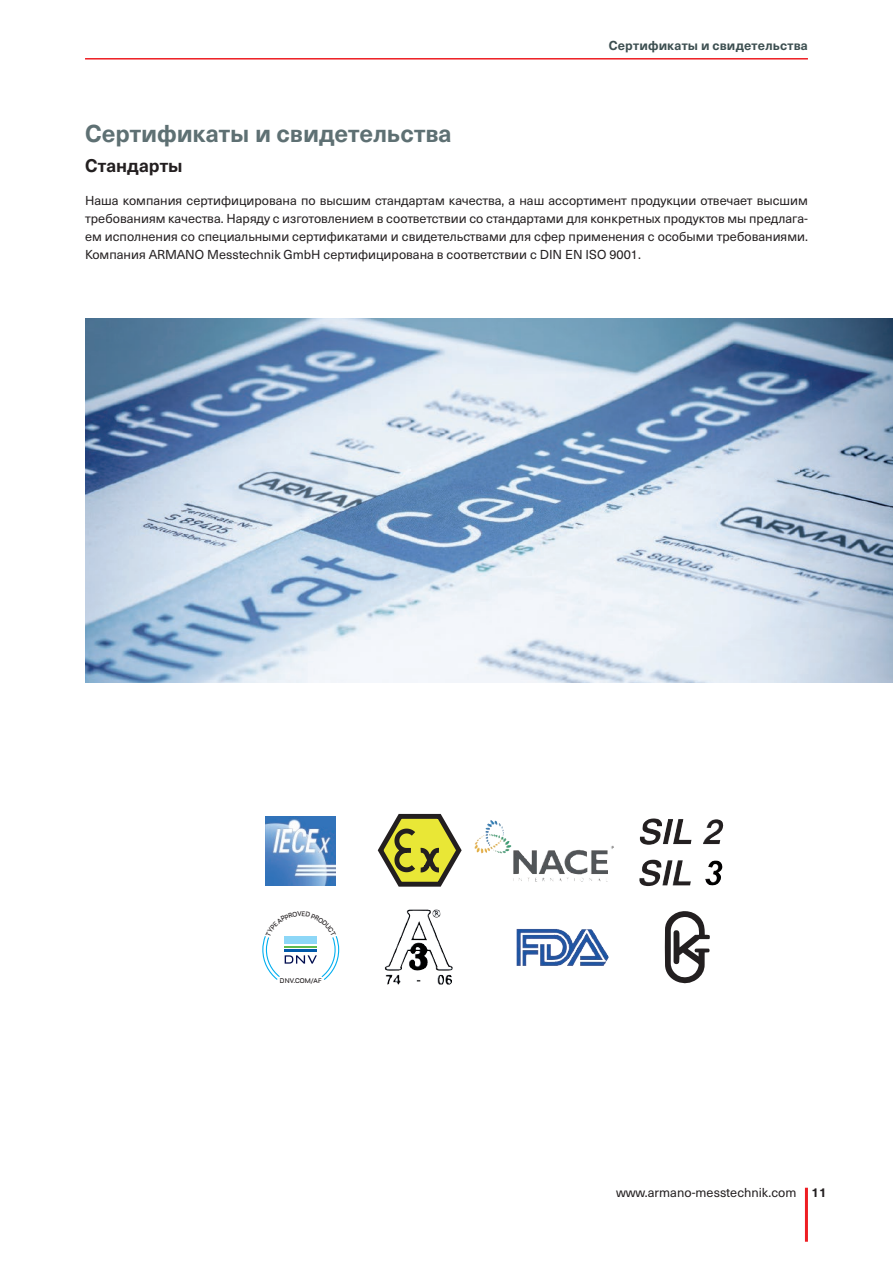
<style>
.page{position:relative;width:893px;height:1263px;background:#fff}
.page>*{position:absolute;margin:0;border:0;box-sizing:border-box;transform-origin:0 0}
.t1{font:700 24px "Neue Haas Unica W1 G";color:#5e7073}
.t2{font:700 18px "Neue Haas Unica W1 G";color:#231f20}
.t3{font:12.75px/18px "Neue Haas Unica W1 G";color:#231f20;text-align:justify}
.t4{font:700 12.75px "Neue Haas Unica W1 G";letter-spacing:.015em;color:#3d4f51}
.t5{font:500 6.3px "DNV Display";letter-spacing:.01em;color:#231f20}
.s1{font-weight:700}
</style>
<div class="page">
<hr style="left:805px;top:1188px;width:3px;height:54px;background:#ee1d23">
<hr style="left:85px;top:58px;width:723px;height:2px;background:#ee1d23">
<img style="left:85px;top:319px;width:808px;height:363px">
<img style="left:640px;top:818px;width:84px;height:27px">
<img style="left:639px;top:859px;width:83px;height:27px">
<img style="left:477px;top:820px;width:33px;height:25px">
<svg style="left:378px;top:814px;width:84px;height:73px"></svg>
<img style="left:266px;top:816px;width:70px;height:69px">
<svg style="left:665px;top:911px;width:45px;height:72px"></svg>
<img style="left:517px;top:929px;width:92px;height:37px">
<img style="left:385px;top:909px;width:56px;height:62px">
<svg style="left:262px;top:936px;width:77px;height:44px"></svg>
<p class="t4" style="left:609px;top:36px;width:201px">Сертификаты и свидетельства</p>
<h1 class="t1" style="left:85px;top:115px;width:368px">Сертификаты и свидетельства</h1>
<h2 class="t2" style="left:85px;top:152px;width:99px">Стандарты</h2>
<p class="t3" style="left:85px;top:191px;width:724px">Наша компания сертифицирована по высшим стандартам качества, а наш ассортимент продукции отвечает высшим требованиям качества. Наряду с изготовлением в соответствии со стандартами для конкретных продуктов мы предлага&shy;ем исполнения со специальными сертификатами и свидетельствами для сфер применения с особыми требованиями.<br>Компания ARMANO Messtechnik GmbH сертифицирована в соответствии с DIN EN ISO 9001.</p>
<p class="t5" style="left:280px;top:976px;width:43px">DNV.COM/AF</p>
<p class="t3" style="left:616px;top:1183px;width:212px">www.armano-messtechnik.com <span class="s1">11</span></p>
</div>
